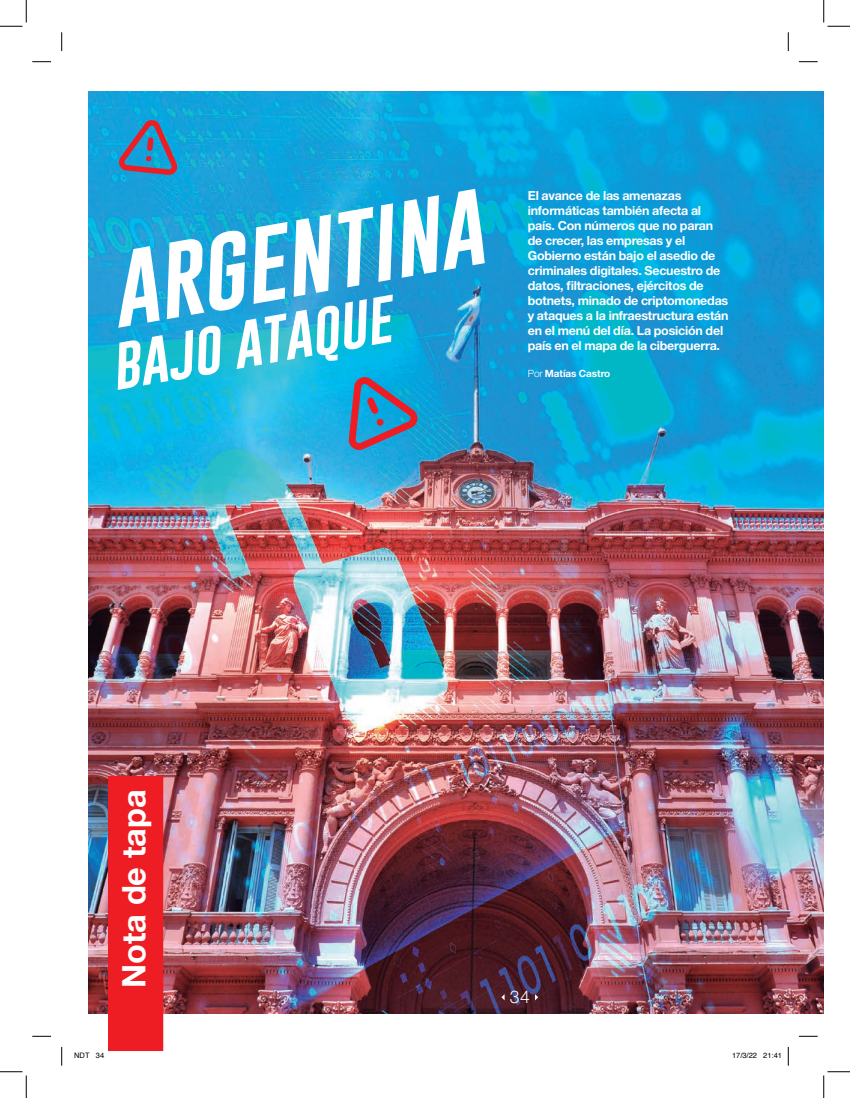
<style>
.page{position:relative;width:850px;height:1098px;background:#fff}
.page>*{position:absolute;margin:0;border:0;box-sizing:border-box;transform-origin:0 0}
.t1{font:700 32.5px "Helvetica Neue";color:#fff}
.t2{font:300 17.5px "Helvetica Neue";color:#fff}
.t3{font:700 12.5px/15px "Helvetica Neue";letter-spacing:-.02em;color:#fff}
.t4{font:700 10px "Helvetica Neue";letter-spacing:-.01em;color:#fff}
.t5{font:7.5px "Helvetica";color:#000}
.s1{font-weight:300}
</style>
<div class="page">
<img style="left:88px;top:92px;width:735px;height:921px">
<svg style="left:501px;top:994px;width:3px;height:6px"></svg>
<svg style="left:535px;top:994px;width:3px;height:6px"></svg>
<svg style="left:118px;top:189px;width:367px;height:139px"></svg>
<div style="left:109px;top:776px;width:54px;height:274px;background:#ee1d23"></div>
<div style="left:108px;top:776px;width:55px;height:275px;border:1px solid #ee1d23"></div>
<svg style="left:113px;top:115px;width:68px;height:64px;background:#4085b2"></svg>
<svg style="left:118px;top:294px;width:306px;height:158px"></svg>
<svg style="left:32px;top:61px;width:19px;height:1px"></svg>
<svg style="left:799px;top:61px;width:18px;height:1px"></svg>
<svg style="left:32px;top:1035px;width:19px;height:2px"></svg>
<svg style="left:799px;top:1035px;width:18px;height:2px"></svg>
<svg style="left:61px;top:32px;width:1px;height:19px"></svg>
<svg style="left:61px;top:1047px;width:1px;height:18px"></svg>
<svg style="left:787px;top:32px;width:2px;height:19px"></svg>
<svg style="left:787px;top:1047px;width:2px;height:18px"></svg>
<svg style="left:0;top:0;width:27px;height:27px"></svg>
<svg style="left:0;top:1071px;width:27px;height:27px"></svg>
<svg style="left:823px;top:0;width:27px;height:27px"></svg>
<svg style="left:823px;top:1071px;width:27px;height:27px"></svg>
<p class="t3" style="left:528px;top:187px;width:202px">El avance de las amenazas informáticas también afecta al país. Con números que no paran de crecer, las empresas y el<br>Gobierno están bajo el asedio de criminales digitales. Secuestro de datos, filtraciones, ejércitos de botnets, minado de criptomonedas y ataques a la infraestructura están en el menú del día. La posición del país en el mapa de la ciberguerra.</p>
<h1 class="t1" style="left:114px;top:988px;width:200px;rotate:-90deg">Nota de tapa</h1>
<p class="t4" style="left:528px;top:368px;width:84px"><span class="s1">Por</span> Matías Castro</p>
<h2 class="t2" style="left:510px;top:986px;width:21px">34</h2>
<p class="t5" style="left:74px;top:1050px;width:32px">NDT 34</p>
<p class="t5" style="left:732px;top:1050px;width:52px">17/3/22 21:41</p>
</div>
